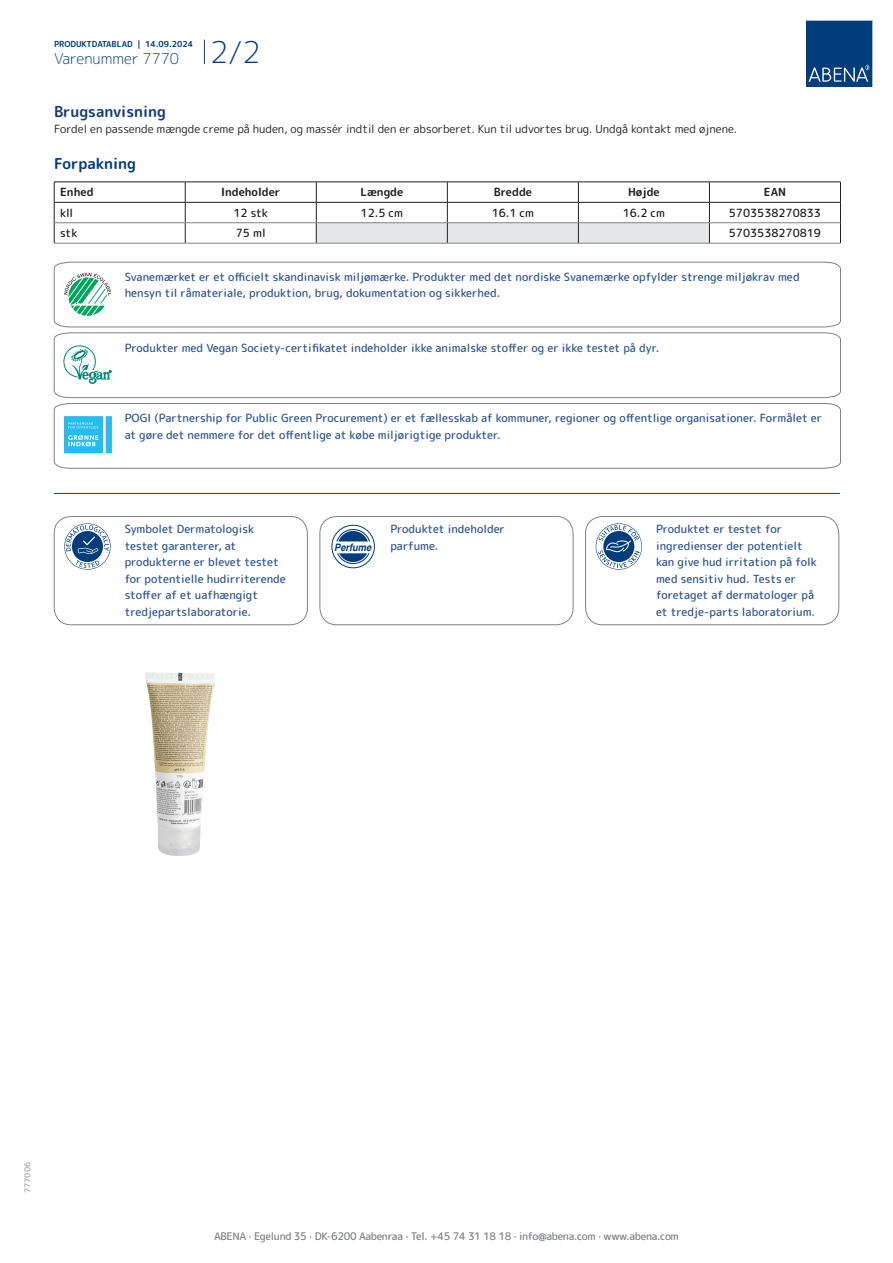
<style>
.page{position:relative;width:893px;height:1263px;background:#fff}
.page>*{position:absolute;margin:0;border:0;box-sizing:border-box;transform-origin:0 0}
.t1{font:300 15px "Rounded Mplus 1 c";color:#013d7d}
.t2{font:700 15px "Rounded Mplus 1 c";color:#153f74}
.t3{font:700 15px "Rounded Mplus 1 c";color:#013d7d}
.t4{font:500 11.25px/16.5px "Rounded Mplus 1 c";color:#305691}
.t5{font:11.25px "Rounded Mplus 1 c";color:#231f20}
.t6{font:500 11.25px "Rounded Mplus 1 c";color:#231f20}
.t7{font:700 11.25px "Rounded Mplus 1 c";color:#231f20}
.t8{font:500 10.5px "Rounded Mplus 1 c";letter-spacing:-.03em;color:#808285}
.t9{font:italic 700 10.2px "Helvetica";letter-spacing:-.005em;color:#013d7d;scale:.9 1}
.t10{font:700 8.25px "Rounded Mplus 1 c";color:#013d7d}
.t11{font:700 8.25px "Rounded Mplus 1 c";color:#b2b3b7}
.s1{font-size:30px}
</style>
<div class="page">
<svg style="left:204px;top:40px;width:1px;height:24px"></svg>
<svg style="left:806px;top:20px;width:67px;height:67px;background:#144b86"></svg>
<hr style="left:54px;top:182px;width:131px;height:1px;background:#231f20">
<hr style="left:185px;top:182px;width:131px;height:1px;background:#231f20">
<hr style="left:709px;top:182px;width:132px;height:1px;background:#231f20">
<hr style="left:54px;top:202px;width:131px;height:1px;background:#231f20">
<hr style="left:185px;top:202px;width:131px;height:1px;background:#231f20">
<hr style="left:709px;top:202px;width:132px;height:1px;background:#231f20">
<svg style="left:54px;top:182px;width:1px;height:61px"></svg>
<svg style="left:185px;top:182px;width:1px;height:61px"></svg>
<svg style="left:316px;top:182px;width:394px;height:61px"></svg>
<svg style="left:840px;top:182px;width:1px;height:61px"></svg>
<hr style="left:54px;top:222px;width:131px;height:1px;background:#808285">
<hr style="left:185px;top:222px;width:131px;height:1px;background:#808285">
<hr style="left:316px;top:222px;width:131px;height:1px;background:#808285">
<hr style="left:447px;top:222px;width:131px;height:1px;background:#808285">
<hr style="left:578px;top:222px;width:131px;height:1px;background:#808285">
<hr style="left:709px;top:222px;width:131px;height:1px;background:#808285">
<hr style="left:54px;top:243px;width:131px;height:1px;background:#808285">
<hr style="left:185px;top:243px;width:131px;height:1px;background:#808285">
<hr style="left:316px;top:243px;width:131px;height:1px;background:#808285">
<hr style="left:447px;top:243px;width:131px;height:1px;background:#808285">
<hr style="left:578px;top:243px;width:131px;height:1px;background:#808285">
<hr style="left:709px;top:243px;width:132px;height:1px;background:#808285">
<svg style="left:54px;top:262px;width:787px;height:65px"></svg>
<svg style="left:54px;top:332px;width:787px;height:66px"></svg>
<svg style="left:54px;top:403px;width:787px;height:66px"></svg>
<hr style="left:54px;top:493px;width:785px;height:1px;background:#153f74">
<svg style="left:64px;top:523px;width:47px;height:47px"></svg>
<div style="left:54px;top:516px;width:254px;height:109px;border:1px solid #808285;border-radius:17px"></div>
<svg style="left:331px;top:524px;width:44px;height:45px"></svg>
<div style="left:320px;top:516px;width:253px;height:109px;border:1px solid #808285;border-radius:17px"></div>
<svg style="left:596px;top:523px;width:46px;height:47px"></svg>
<div style="left:585px;top:516px;width:254px;height:109px;border:1px solid #808285;border-radius:17px"></div>
<img style="left:145px;top:673px;width:70px;height:182px">
<p class="t10" style="left:54px;top:38px;width:141px">PRODUKTDATABLAD | 14.09.2024</p>
<h1 class="t1" style="left:54px;top:48px;width:208px">Varenummer 7770 <span class="s1">2/2</span></h1>
<h1 class="t2" style="left:54px;top:101px;width:113px">Brugsanvisning</h1>
<p class="t5" style="left:54px;top:121px;width:685px">Fordel en passende mængde creme på huden, og massér indtil den er absorberet. Kun til udvortes brug. Undgå kontakt med øjnene.</p>
<h1 class="t3" style="left:54px;top:153px;width:84px">Forpakning</h1>
<p class="t7" style="left:60px;top:184px;width:35px">Enhed</p>
<p class="t7" style="left:221px;top:184px;width:61px">Indeholder</p>
<p class="t7" style="left:360px;top:184px;width:44px">Længde</p>
<p class="t7" style="left:494px;top:184px;width:40px">Bredde</p>
<p class="t7" style="left:628px;top:184px;width:33px">Højde</p>
<p class="t7" style="left:764px;top:184px;width:24px">EAN</p>
<p class="t6" style="left:60px;top:205px;width:15px">kll</p>
<p class="t6" style="left:233px;top:205px;width:36px">12 stk</p>
<p class="t6" style="left:361px;top:205px;width:44px">12.5 cm</p>
<p class="t6" style="left:492px;top:205px;width:44px">16.1 cm</p>
<p class="t6" style="left:623px;top:205px;width:44px">16.2 cm</p>
<p class="t6" style="left:729px;top:205px;width:94px">5703538270833</p>
<p class="t6" style="left:60px;top:225px;width:19px">stk</p>
<p class="t6" style="left:236px;top:225px;width:31px">75 ml</p>
<p class="t6" style="left:729px;top:225px;width:94px">5703538270819</p>
<p class="t4" style="left:125px;top:269px;width:676px">Svanemærket er et officielt skandinavisk miljømærke. Produkter med det nordiske Svanemærke opfylder strenge miljøkrav med hensyn til råmateriale, produktion, brug, dokumentation og sikkerhed.</p>
<p class="t4" style="left:125px;top:339px;width:536px">Produkter med Vegan Society-certifikatet indeholder ikke animalske stoffer og er ikke testet på dyr.</p>
<p class="t4" style="left:125px;top:410px;width:699px">POGI (Partnership for Public Green Procurement) er et fællesskab af kommuner, regioner og offentlige organisationer. Formålet er at gøre det nemmere for det offentlige at købe miljørigtige produkter.</p>
<p class="t4" style="left:125px;top:521px;width:163px">Symbolet Dermatologisk testet garanterer, at produkterne er blevet testet for potentielle hudirriterende stoffer af et uafhængigt tredjepartslaboratorie.</p>
<p class="t4" style="left:390px;top:521px;width:116px">Produktet indeholder</p>
<p class="t9" style="left:334px;top:539px;width:42px">Perfume</p>
<p class="t4" style="left:390px;top:537px;width:50px">parfume.</p>
<p class="t4" style="left:656px;top:521px;width:162px">Produktet er testet for ingredienser der potentielt kan give hud irritation på folk med sensitiv hud. Tests er foretaget af dermatologer på et tredje-parts laboratorium.</p>
<p class="t11" style="left:22px;top:1193px;width:33px;rotate:-90deg">777006</p>
<p class="t8" style="left:214px;top:1229px;width:466px">ABENA · Egelund 35 · DK-6200 Aabenraa · Tel. +45 74 31 18 18 · info@abena.com · www.abena.com</p>
</div>
